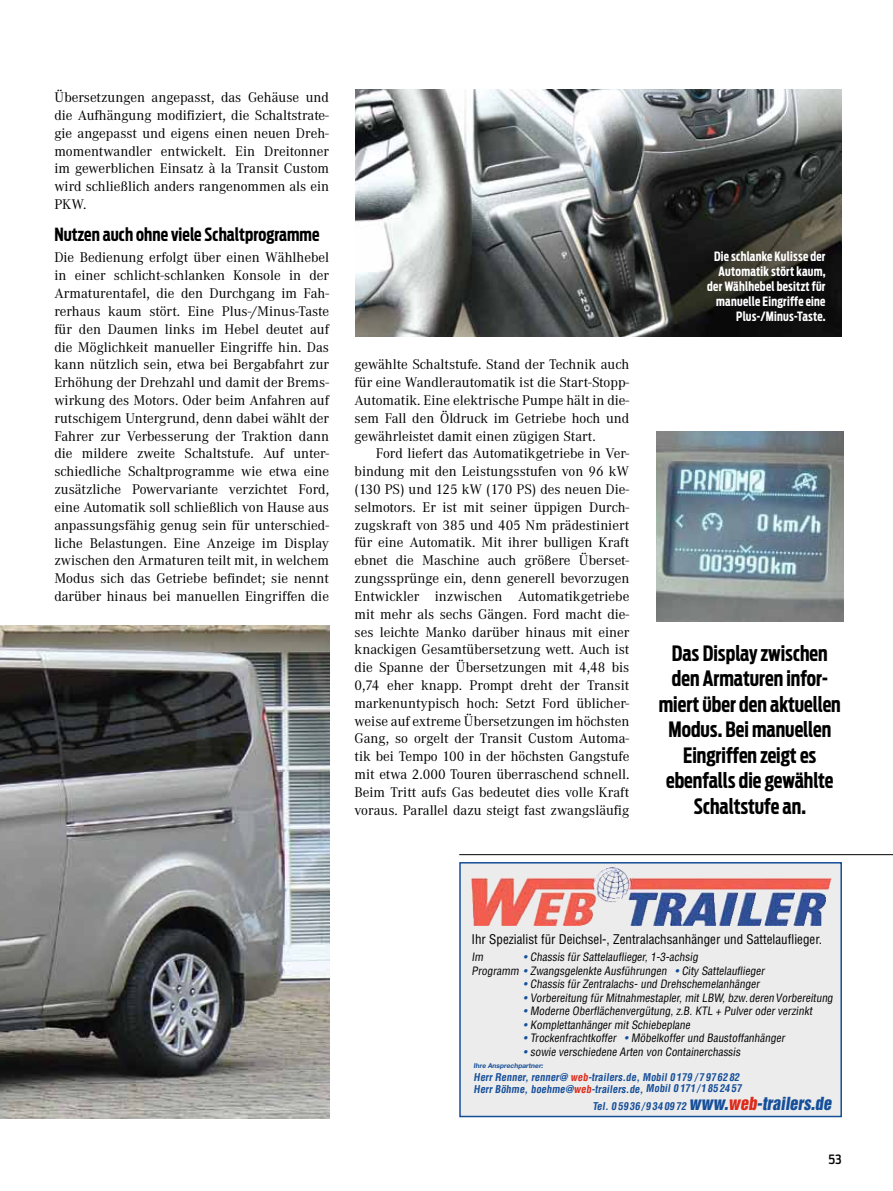
<style>
.page{position:relative;width:893px;height:1191px;background:#fff}
.page>*{position:absolute;margin:0;border:0;box-sizing:border-box;transform-origin:0 0}
.t1{font:700 21px/25.5px "Antenna Extra Cond";color:#000;text-align:center}
.t2{font:700 18px "Antenna Extra Cond";letter-spacing:.005em;color:#000}
.t3{font:14.55px/17.9px "Corporate A";color:#000;text-align:justify}
.t4{font:condensed 13.05px "Helvetica";color:#000}
.t5{font:700 12.75px/15px "Antenna Extra Cond";letter-spacing:.02em;color:#fff;text-align:right}
.t6{font:500 12.75px "Antenna Cond";color:#000}
.t7{font:condensed 11.25px/13.5px "Helvetica";color:#000}
.t8{font:700 condensed 10.5px/12px "Helvetica";color:#164f99}
.t9{font:700 6.75px "Helvetica Neue";color:#164f99}
.s1{color:#164f99}
.s2{color:#dd2a1b}
.s3{font-family:"Helvetica Inserat";font-weight:400;font-stretch:normal;font-size:16.5px}
.s4{font-family:"Helvetica Inserat";font-weight:400;font-stretch:normal;font-size:16.5px;color:#dd2a1b}
</style>
<div class="page">
<img style="left:0;top:625px;width:330px;height:493px">
<img style="left:355px;top:89px;width:487px;height:247px">
<div style="left:460px;top:862px;width:381px;height:254px;background:#ececec"></div>
<div style="left:459px;top:862px;width:383px;height:255px;border:2px solid #164f99"></div>
<img style="left:471px;top:867px;width:360px;height:59px">
<hr style="left:459px;top:854px;width:434px;height:1px;background:#000">
<img style="left:656px;top:431px;width:187px;height:190px">
<p class="t3" style="left:54px;top:89px;width:276px">Übersetzungen angepasst, das Gehäuse und die Aufhängung modifiziert, die Schaltstrate&shy;gie angepasst und eigens einen neuen Dreh&shy;momentwandler entwickelt. Ein Dreitonner im gewerblichen Einsatz à la Transit Custom wird schließlich anders rangenommen als ein PKW.</p>
<p class="t2" style="left:54px;top:224px;width:267px">Nutzen auch ohne viele Schaltprogramme</p>
<p class="t3" style="left:54px;top:249px;width:276px">Die Bedienung erfolgt über einen Wählhebel in einer schlicht-schlanken Konsole in der Armaturentafel, die den Durchgang im Fah&shy;rerhaus kaum stört. Eine Plus-/Minus-Taste für den Daumen links im Hebel deutet auf die Möglichkeit manueller Eingriffe hin. Das kann nützlich sein, etwa bei Bergabfahrt zur Erhöhung der Drehzahl und damit der Brems&shy;wirkung des Motors. Oder beim Anfahren auf rutschigem Untergrund, denn dabei wählt der Fahrer zur Verbesserung der Traktion dann die mildere zweite Schaltstufe. Auf unter&shy;schiedliche Schaltprogramme wie etwa eine zusätzliche Powervariante verzichtet Ford, eine Automatik soll schließlich von Hause aus anpassungsfähig genug sein für unterschied&shy;liche Belastungen. Eine Anzeige im Display zwischen den Armaturen teilt mit, in welchem Modus sich das Getriebe befindet; sie nennt darüber hinaus bei manuellen Eingriffen die</p>
<p class="t3" style="left:355px;top:356px;width:276px">gewählte Schaltstufe. Stand der Technik auch für eine Wandlerautomatik ist die Start-Stopp-Automatik. Eine elektrische Pumpe hält in die&shy;sem Fall den Öldruck im Getriebe hoch und gewährleistet damit einen zügigen Start.</p>
<p class="t3" style="left:355px;top:445px;width:276px;text-indent:21px">Ford liefert das Automatikgetriebe in Ver&shy;bindung mit den Leistungsstufen von 96 kW (130 PS) und 125 kW (170 PS) des neuen Die&shy;selmotors. Er ist mit seiner üppigen Durch&shy;zugskraft von 385 und 405 Nm prädestiniert für eine Automatik. Mit ihrer bulligen Kraft ebnet die Maschine auch größere Überset&shy;zungssprünge ein, denn generell bevorzugen Entwickler inzwischen Automatikgetriebe mit mehr als sechs Gängen. Ford macht die&shy;ses leichte Manko darüber hinaus mit einer knackigen Gesamtübersetzung wett. Auch ist die Spanne der Übersetzungen mit 4,48 bis 0,74 eher knapp. Prompt dreht der Transit markenuntypisch hoch: Setzt Ford üblicher&shy;weise auf extreme Übersetzungen im höchsten Gang, so orgelt der Transit Custom Automa&shy;tik bei Tempo 100 in der höchsten Gangstufe mit etwa 2.000 Touren überraschend schnell.<br>Beim Tritt aufs Gas bedeutet dies volle Kraft voraus. Parallel dazu steigt fast zwangsläufig</p>
<p class="t5" style="left:707px;top:249px;width:120px">Die schlanke Kulisse der<br>Automatik stört kaum, der Wählhebel besitzt für manuelle Eingriffe eine<br>Plus-/Minus-Taste.</p>
<h1 class="t1" style="left:659px;top:640px;width:183px">Das Display zwischen den Armaturen infor&shy;miert über den aktuellen<br>Modus. Bei manuellen<br>Eingriffen zeigt es ebenfalls die gewählte<br>Schaltstufe an.</h1>
<p class="t4" style="left:471px;top:930px;width:352px">Ihr Spezialist für Deichsel-, Zentralachsanhänger und Sattelauflieger.</p>
<p class="t7" style="left:471px;top:950px;width:296px;text-indent:52px"><span class="s1">•</span> Chassis für Sattelauflieger, 1-3-achsig<br>Programm <span class="s1">•</span> Zwangsgelenkte Ausführungen <span class="s1">•</span> City Sattelauflieger</p>
<p class="t7" style="left:524px;top:977px;width:239px"><span class="s1">•</span> Chassis für Zentralachs- und Drehschemelanhänger</p>
<p class="t7" style="left:524px;top:991px;width:313px"><span class="s1">•</span> Vorbereitung für Mitnahmestapler, mit LBW, bzw.derenVorbereitung</p>
<p class="t7" style="left:524px;top:1004px;width:292px"><span class="s1">•</span> Moderne Oberflächenvergütung, z.B. KTL + Pulver oder verzinkt</p>
<p class="t7" style="left:524px;top:1018px;width:170px"><span class="s1">•</span> Komplettanhänger mit Schiebeplane</p>
<p class="t7" style="left:524px;top:1031px;width:265px"><span class="s1">•</span> Trockenfrachtkoffer <span class="s1">•</span> Möbelkoffer und Baustoffanhänger</p>
<p class="t7" style="left:524px;top:1045px;width:220px"><span class="s1">•</span> sowie verschiedene Arten von Containerchassis</p>
<p class="t7" style="left:471px;top:950px;width:15px">Im</p>
<p class="t9" style="left:474px;top:1061px;width:72px">Ihre Ansprechpartner:</p>
<p class="t8" style="left:474px;top:1071px;width:271px">Herr Renner, renner@ <span class="s2">web</span>-trailers.de, Mobil 0179 /7 97 62 82<br>Herr Böhme, boehme@<span class="s2">web</span>-trailers.de, Mobil 0171 /1 85 24 57</p>
<p class="t8" style="left:592px;top:1099px;width:243px">Tel. 05936/ 9340972 <span class="s3">www.</span><span class="s4">web</span><span class="s3">-trailers.de</span></p>
<p class="t6" style="left:829px;top:1152px;width:15px">53</p>
</div>
